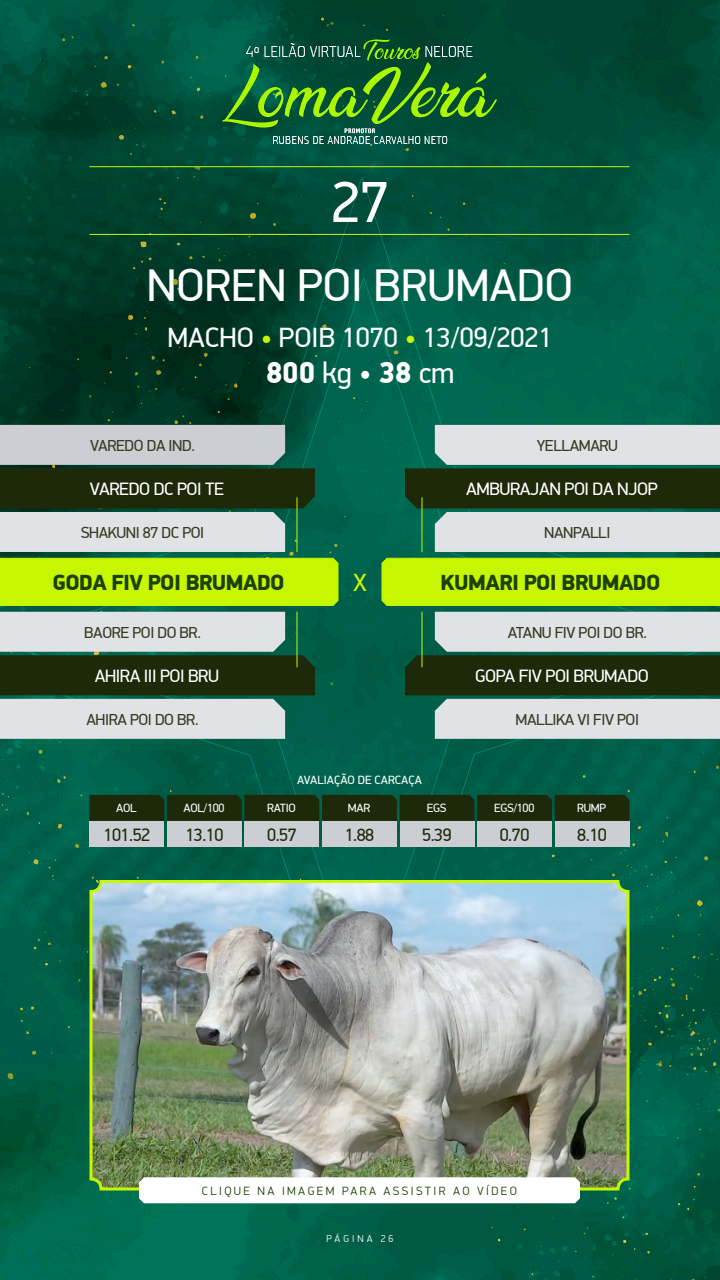
<style>
.page{position:relative;width:720px;height:1280px;background:#fff}
.page>*{position:absolute;margin:0;border:0;box-sizing:border-box;transform-origin:0 0}
.t1{font:58px "PF Din Display Pro";color:#fff}
.t2{font:46px "PF Din Display Pro";color:#fff}
.t3{font:900 30px "PF Din Display Pro";color:#fff}
.t4{font:28px "PF Din Display Pro";color:#fff}
.t5{font:25px "PF Din Display Pro";color:#c6f700}
.t6{font:900 22px "PF Din Display Pro";letter-spacing:-.025em;color:#1d4006}
.t7{font:18px "PF Din Display Pro";letter-spacing:-.025em;color:#fff}
.t8{font:18px "PF Din Display Pro";letter-spacing:-.025em;color:#1d2909}
.t9{font:16px "PF Din Display Pro";letter-spacing:-.025em;color:#343e22}
.t10{font:300 12px "PF Din Display Pro";letter-spacing:.2em;color:#1d4006}
.t11{font:12px "PF Din Display Pro";letter-spacing:-.025em;color:#fff}
.t12{font:12px "PF Din Display Pro";color:#fff}
.t13{font:300 10px "PF Din Display Pro";letter-spacing:.3em;color:#fff}
.s1{color:#c6f700}
.s2{font-weight:400}
</style>
<div class="page">
<img style="left:0;top:0;width:720px;height:1280px">
<img style="left:91px;top:882px;width:537px;height:307px">
<div style="left:90px;top:880px;width:540px;height:310px;border:3px solid #c6f700;border-radius:10px"></div>
<svg style="left:139px;top:1177px;width:441px;height:26px"></svg>
<div style="left:90px;top:795px;width:539px;height:26px;background:#1d2909"></div>
<div style="left:90px;top:821px;width:74px;height:26px;background:#cdced3"></div>
<div style="left:400px;top:821px;width:74px;height:26px;background:#cdced3"></div>
<div style="left:245px;top:821px;width:74px;height:26px;background:#cdced3"></div>
<div style="left:555px;top:821px;width:75px;height:26px;background:#cdced3"></div>
<div style="left:167px;top:821px;width:75px;height:26px;background:#cdced3"></div>
<div style="left:477px;top:821px;width:75px;height:26px;background:#cdced3"></div>
<div style="left:322px;top:821px;width:75px;height:26px;background:#cdced3"></div>
<svg style="left:0;top:612px;width:315px;height:127px;background:#89988e"></svg>
<svg style="left:405px;top:612px;width:315px;height:127px;background:#87978c"></svg>
<svg style="left:0;top:425px;width:339px;height:181px;background:#89a85e"></svg>
<svg style="left:381px;top:425px;width:339px;height:181px;background:#8dae63"></svg>
<hr style="left:296px;top:612px;width:2px;height:55px;background:#c6f700">
<hr style="left:296px;top:497px;width:2px;height:55px;background:#c6f700">
<hr style="left:422px;top:612px;width:1px;height:55px;background:#c6f700">
<hr style="left:422px;top:497px;width:1px;height:55px;background:#c6f700">
<hr style="left:90px;top:234px;width:540px;height:1px;background:#c6f700">
<hr style="left:90px;top:166px;width:540px;height:1px;background:#c6f700">
<p class="t1" style="left:331px;top:168px;width:59px">27</p>
<p class="t2" style="left:147px;top:258px;width:428px">NOREN POI BRUMADO</p>
<p class="t4" style="left:167px;top:321px;width:387px">MACHO <span class="s1">•</span> POIB 1070 <span class="s1">•</span> 13/09/2021</p>
<p class="t3" style="left:266px;top:355px;width:190px">800 <span class="s2">kg •</span> 38 <span class="s2">cm</span></p>
<p class="t9" style="left:90px;top:436px;width:106px">VAREDO DA IND.</p>
<p class="t9" style="left:537px;top:436px;width:83px">YELLAMARU</p>
<p class="t7" style="left:90px;top:478px;width:136px">VAREDO DC POI TE</p>
<p class="t7" style="left:466px;top:478px;width:193px">AMBURAJAN POI DA NJOP</p>
<p class="t9" style="left:81px;top:523px;width:125px">SHAKUNI 87 DC POI</p>
<p class="t9" style="left:544px;top:523px;width:68px">NANPALLI</p>
<p class="t6" style="left:52px;top:569px;width:234px">GODA FIV POI BRUMADO</p>
<p class="t5" style="left:353px;top:568px;width:15px">X</p>
<p class="t6" style="left:441px;top:569px;width:221px">KUMARI POI BRUMADO</p>
<p class="t9" style="left:84px;top:623px;width:118px">BAORE POI DO BR.</p>
<p class="t9" style="left:508px;top:623px;width:141px">ATANU FIV POI DO BR.</p>
<p class="t7" style="left:95px;top:665px;width:126px">AHIRA III POI BRU</p>
<p class="t7" style="left:475px;top:665px;width:175px">GOPA FIV POI BRUMADO</p>
<p class="t9" style="left:86px;top:710px;width:114px">AHIRA POI DO BR.</p>
<p class="t9" style="left:516px;top:710px;width:125px">MALLIKA VI FIV POI</p>
<p class="t12" style="left:297px;top:772px;width:126px">AVALIAÇÃO DE CARCAÇA</p>
<p class="t11" style="left:116px;top:801px;width:22px">AOL</p>
<p class="t11" style="left:184px;top:801px;width:42px">AOL/100</p>
<p class="t11" style="left:267px;top:801px;width:30px">RATIO</p>
<p class="t11" style="left:348px;top:801px;width:24px">MAR</p>
<p class="t11" style="left:427px;top:801px;width:21px">EGS</p>
<p class="t11" style="left:494px;top:801px;width:42px">EGS/100</p>
<p class="t11" style="left:577px;top:801px;width:30px">RUMP</p>
<p class="t8" style="left:104px;top:824px;width:48px">101.52</p>
<p class="t8" style="left:185px;top:824px;width:40px">13.10</p>
<p class="t8" style="left:267px;top:824px;width:31px">0.57</p>
<p class="t8" style="left:345px;top:824px;width:31px">1.88</p>
<p class="t8" style="left:422px;top:824px;width:31px">5.39</p>
<p class="t8" style="left:500px;top:824px;width:31px">0.70</p>
<p class="t8" style="left:577px;top:824px;width:31px">8.10</p>
<p class="t10" style="left:202px;top:1184px;width:317px">CLIQUE NA IMAGEM PARA ASSISTIR AO VÍDEO</p>
<p class="t13" style="left:327px;top:1232px;width:68px">PÁGINA 26</p>
</div>
